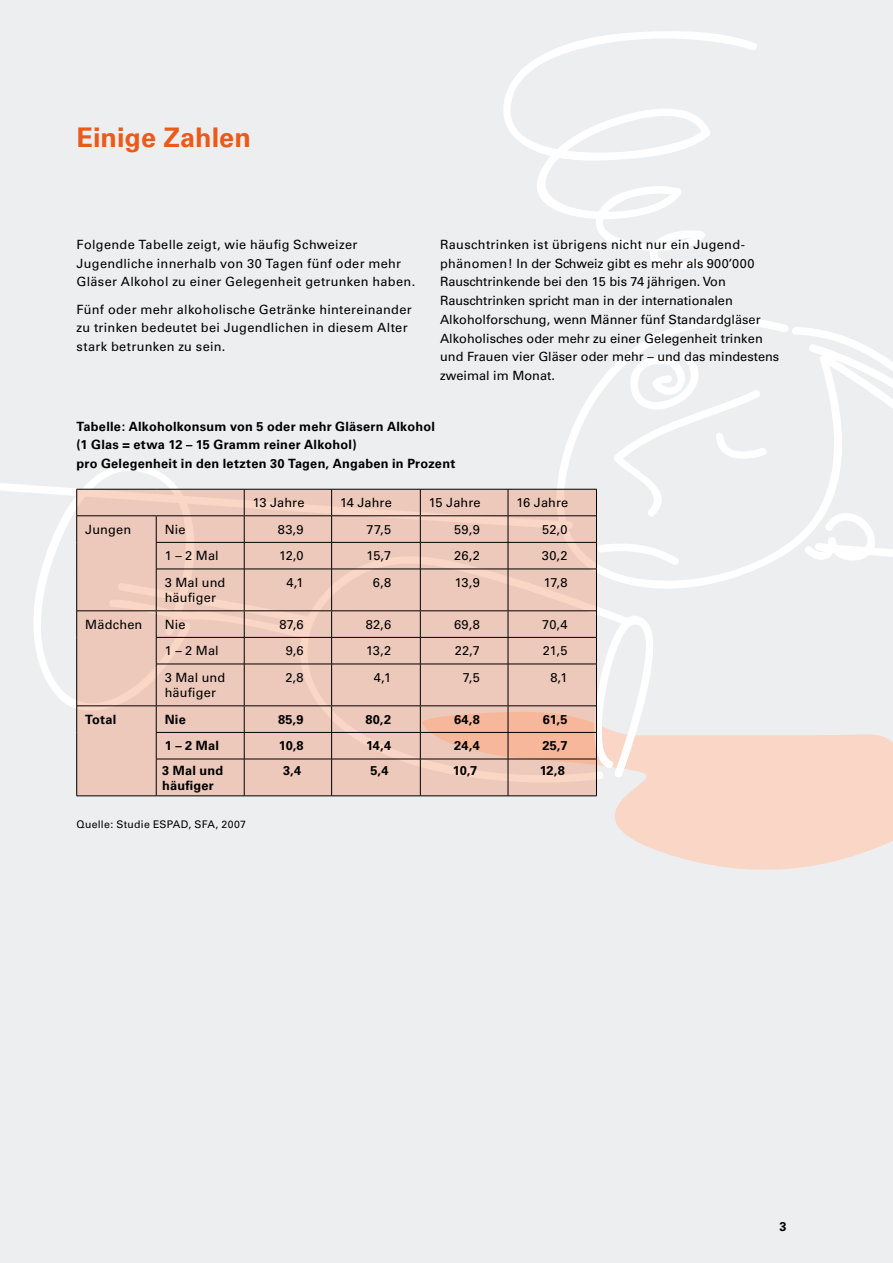
<style>
.page{position:relative;width:893px;height:1263px;background:#edeeef}
.page>*{position:absolute;margin:0;border:0;box-sizing:border-box;transform-origin:0 0}
.t1{font:700 27px "Univers";color:#ea5a1a}
.t2{font:12.75px/18.8px "Univers";letter-spacing:.015em;color:#000}
.t3{font:700 12.75px/18.8px "Univers";letter-spacing:.02em;color:#000}
.t4{font:10.5px "Univers";letter-spacing:.025em;color:#000}
</style>
<div class="page">
<svg style="left:615px;top:734px;width:278px;height:136px;background:#f8d8ca"></svg>
<svg style="left:33px;top:464px;width:137px;height:244px"></svg>
<svg style="left:503px;top:31px;width:254px;height:239px"></svg>
<svg style="left:849px;top:513px;width:44px;height:48px"></svg>
<svg style="left:558px;top:318px;width:291px;height:271px"></svg>
<svg style="left:790px;top:327px;width:103px;height:137px"></svg>
<svg style="left:77px;top:490px;width:519px;height:306px;background:#eac6b6"></svg>
<hr style="left:508px;top:489px;width:89px;height:1px;background:#000">
<hr style="left:156px;top:569px;width:88px;height:1px;background:#000">
<hr style="left:244px;top:569px;width:88px;height:1px;background:#000">
<hr style="left:244px;top:569px;width:1px;height:41px;background:#000">
<hr style="left:332px;top:569px;width:88px;height:1px;background:#000">
<hr style="left:331px;top:569px;width:1px;height:41px;background:#000">
<hr style="left:420px;top:569px;width:88px;height:1px;background:#000">
<hr style="left:420px;top:569px;width:1px;height:41px;background:#000">
<hr style="left:508px;top:569px;width:89px;height:1px;background:#000">
<hr style="left:508px;top:569px;width:1px;height:41px;background:#000">
<hr style="left:596px;top:569px;width:1px;height:42px;background:#000">
<hr style="left:156px;top:664px;width:88px;height:1px;background:#000">
<hr style="left:244px;top:664px;width:88px;height:1px;background:#000">
<hr style="left:244px;top:664px;width:1px;height:41px;background:#000">
<hr style="left:332px;top:664px;width:88px;height:1px;background:#000">
<hr style="left:331px;top:664px;width:1px;height:41px;background:#000">
<hr style="left:420px;top:664px;width:88px;height:1px;background:#000">
<hr style="left:420px;top:664px;width:1px;height:41px;background:#000">
<hr style="left:508px;top:664px;width:89px;height:1px;background:#000">
<hr style="left:508px;top:664px;width:1px;height:41px;background:#000">
<hr style="left:76px;top:759px;width:1px;height:37px;background:#000">
<hr style="left:156px;top:759px;width:88px;height:1px;background:#000">
<hr style="left:156px;top:759px;width:1px;height:37px;background:#000">
<hr style="left:244px;top:759px;width:88px;height:1px;background:#000">
<hr style="left:244px;top:759px;width:1px;height:37px;background:#000">
<hr style="left:332px;top:759px;width:88px;height:1px;background:#000">
<hr style="left:331px;top:759px;width:1px;height:37px;background:#000">
<hr style="left:420px;top:759px;width:88px;height:1px;background:#000">
<hr style="left:420px;top:759px;width:1px;height:37px;background:#000">
<hr style="left:508px;top:759px;width:89px;height:1px;background:#000">
<hr style="left:508px;top:759px;width:1px;height:37px;background:#000">
<hr style="left:596px;top:759px;width:1px;height:37px;background:#000">
<hr style="left:77px;top:796px;width:79px;height:1px;background:#000">
<hr style="left:156px;top:796px;width:88px;height:1px;background:#000">
<hr style="left:244px;top:796px;width:88px;height:1px;background:#000">
<hr style="left:332px;top:796px;width:88px;height:1px;background:#000">
<hr style="left:420px;top:796px;width:88px;height:1px;background:#000">
<hr style="left:508px;top:796px;width:89px;height:1px;background:#000">
<hr style="left:508px;top:515px;width:88px;height:1px;background:#000">
<svg style="left:596px;top:351px;width:173px;height:218px"></svg>
<hr style="left:508px;top:542px;width:89px;height:1px;background:#000">
<hr style="left:244px;top:610px;width:88px;height:1px;background:#000">
<hr style="left:332px;top:610px;width:88px;height:1px;background:#000">
<hr style="left:420px;top:610px;width:88px;height:1px;background:#000">
<hr style="left:508px;top:610px;width:88px;height:1px;background:#000">
<svg style="left:331px;top:611px;width:1px;height:53px"></svg>
<svg style="left:420px;top:611px;width:1px;height:53px"></svg>
<svg style="left:508px;top:611px;width:1px;height:53px"></svg>
<hr style="left:244px;top:637px;width:88px;height:1px;background:#000">
<hr style="left:332px;top:637px;width:88px;height:1px;background:#000">
<hr style="left:420px;top:637px;width:88px;height:1px;background:#000">
<hr style="left:508px;top:637px;width:89px;height:1px;background:#000">
<svg style="left:76px;top:706px;width:1px;height:53px"></svg>
<svg style="left:156px;top:706px;width:1px;height:53px"></svg>
<svg style="left:244px;top:706px;width:1px;height:53px"></svg>
<svg style="left:331px;top:706px;width:1px;height:53px"></svg>
<svg style="left:420px;top:706px;width:1px;height:53px"></svg>
<svg style="left:508px;top:706px;width:1px;height:53px"></svg>
<svg style="left:594px;top:600px;width:59px;height:180px"></svg>
<hr style="left:156px;top:732px;width:88px;height:1px;background:#000">
<hr style="left:244px;top:732px;width:88px;height:1px;background:#000">
<hr style="left:332px;top:732px;width:88px;height:1px;background:#000">
<hr style="left:420px;top:732px;width:88px;height:1px;background:#000">
<hr style="left:508px;top:732px;width:89px;height:1px;background:#000">
<hr style="left:156px;top:705px;width:88px;height:1px;background:#000">
<hr style="left:244px;top:705px;width:88px;height:1px;background:#000">
<hr style="left:332px;top:705px;width:88px;height:1px;background:#000">
<hr style="left:420px;top:705px;width:88px;height:1px;background:#000">
<hr style="left:508px;top:705px;width:88px;height:1px;background:#000">
<svg style="left:0;top:480px;width:574px;height:89px"></svg>
<hr style="left:76px;top:569px;width:1px;height:42px;background:#000">
<hr style="left:156px;top:569px;width:1px;height:41px;background:#000">
<hr style="left:77px;top:610px;width:79px;height:1px;background:#000">
<hr style="left:77px;top:705px;width:79px;height:1px;background:#000">
<svg style="left:76px;top:611px;width:1px;height:53px"></svg>
<svg style="left:108px;top:582px;width:204px;height:82px;background:#e1c0b2"></svg>
<hr style="left:76px;top:664px;width:1px;height:42px;background:#000">
<hr style="left:156px;top:664px;width:1px;height:41px;background:#000">
<h1 class="t1" style="left:77px;top:121px;width:176px">Einige Zahlen</h1>
<p class="t2" style="left:77px;top:235px;width:340px">Folgende Tabelle zeigt, wie häufig Schweizer<br>Jugendliche innerhalb von 30 Tagen fünf oder mehr<br>Gläser Alkohol zu einer Gelegenheit getrunken haben.</p>
<p class="t2" style="left:77px;top:300px;width:337px">Fünf oder mehr alkoholische Getränke hintereinander zu trinken bedeutet bei Jugendlichen in diesem Alter stark betrunken zu sein.</p>
<p class="t2" style="left:440px;top:235px;width:341px">Rauschtrinken ist übrigens nicht nur ein Jugend&shy;phänomen! In der Schweiz gibt es mehr als 900’000<br>Rauschtrinkende bei den 15 bis 74 jährigen. Von Rauschtrinken spricht man in der internationalen Alkoholforschung, wenn Männer fünf Standardgläser Alkoholisches oder mehr zu einer Gelegenheit trinken und Frauen vier Gläser oder mehr – und das mindestens zweimal im Monat.</p>
<p class="t3" style="left:77px;top:417px;width:380px">Tabelle: Alkoholkonsum von 5 oder mehr Gläsern Alkohol<br>(1 Glas = etwa 12 – 15 Gramm reiner Alkohol)<br>pro Gelegenheit in den letzten 30 Tagen, Angaben in Prozent</p>
<p class="t2" style="left:253px;top:493px;width:53px">13 Jahre</p>
<p class="t2" style="left:340px;top:493px;width:53px">14 Jahre</p>
<p class="t2" style="left:429px;top:493px;width:53px">15 Jahre</p>
<p class="t2" style="left:516px;top:493px;width:53px">16 Jahre</p>
<p class="t2" style="left:85px;top:520px;width:48px">Jungen</p>
<p class="t2" style="left:165px;top:520px;width:22px">Nie</p>
<p class="t2" style="left:278px;top:520px;width:27px">83,9</p>
<p class="t2" style="left:367px;top:520px;width:26px">77,5</p>
<p class="t2" style="left:454px;top:520px;width:27px">59,9</p>
<p class="t2" style="left:542px;top:520px;width:27px">52,0</p>
<p class="t2" style="left:165px;top:547px;width:56px">1 – 2 Mal</p>
<p class="t2" style="left:279px;top:547px;width:26px">12,0</p>
<p class="t2" style="left:367px;top:547px;width:26px">15,7</p>
<p class="t2" style="left:454px;top:547px;width:27px">26,2</p>
<p class="t2" style="left:542px;top:547px;width:27px">30,2</p>
<p class="t2" style="left:165px;top:575px;width:62px;line-height:15.3px">3 Mal und häufiger</p>
<p class="t2" style="left:287px;top:573px;width:19px">4,1</p>
<p class="t2" style="left:373px;top:573px;width:20px">6,8</p>
<p class="t2" style="left:455px;top:573px;width:27px">13,9</p>
<p class="t2" style="left:544px;top:573px;width:25px">17,8</p>
<p class="t2" style="left:85px;top:615px;width:59px">Mädchen</p>
<p class="t2" style="left:165px;top:615px;width:22px">Nie</p>
<p class="t2" style="left:279px;top:615px;width:26px">87,6</p>
<p class="t2" style="left:366px;top:615px;width:27px">82,6</p>
<p class="t2" style="left:454px;top:615px;width:27px">69,8</p>
<p class="t2" style="left:542px;top:615px;width:27px">70,4</p>
<p class="t2" style="left:165px;top:642px;width:56px">1 – 2 Mal</p>
<p class="t2" style="left:286px;top:642px;width:19px">9,6</p>
<p class="t2" style="left:366px;top:642px;width:27px">13,2</p>
<p class="t2" style="left:455px;top:642px;width:26px">22,7</p>
<p class="t2" style="left:543px;top:642px;width:26px">21,5</p>
<p class="t2" style="left:165px;top:670px;width:62px;line-height:15.3px">3 Mal und häufiger</p>
<p class="t2" style="left:285px;top:668px;width:20px">2,8</p>
<p class="t2" style="left:374px;top:668px;width:19px">4,1</p>
<p class="t2" style="left:463px;top:668px;width:19px">7,5</p>
<p class="t2" style="left:550px;top:668px;width:19px">8,1</p>
<p class="t3" style="left:85px;top:710px;width:33px">Total</p>
<p class="t3" style="left:165px;top:710px;width:23px">Nie</p>
<p class="t3" style="left:278px;top:710px;width:27px">85,9</p>
<p class="t3" style="left:365px;top:710px;width:27px">80,2</p>
<p class="t3" style="left:454px;top:710px;width:27px">64,8</p>
<p class="t3" style="left:543px;top:710px;width:26px">61,5</p>
<p class="t3" style="left:165px;top:737px;width:56px">1 – 2 Mal</p>
<p class="t3" style="left:279px;top:737px;width:26px">10,8</p>
<p class="t3" style="left:366px;top:737px;width:27px">14,4</p>
<p class="t3" style="left:454px;top:737px;width:27px">24,4</p>
<p class="t3" style="left:542px;top:737px;width:27px">25,7</p>
<p class="t3" style="left:162px;top:762px;width:63px;line-height:15.3px">3 Mal und häufiger</p>
<p class="t3" style="left:283px;top:761px;width:20px">3,4</p>
<p class="t3" style="left:370px;top:761px;width:20px">5,4</p>
<p class="t3" style="left:453px;top:761px;width:26px">10,7</p>
<p class="t3" style="left:540px;top:761px;width:27px">12,8</p>
<p class="t4" style="left:77px;top:818px;width:171px">Quelle: Studie ESPAD, SFA, 2007</p>
<p class="t3" style="left:780px;top:1217px;width:9px">3</p>
</div>
